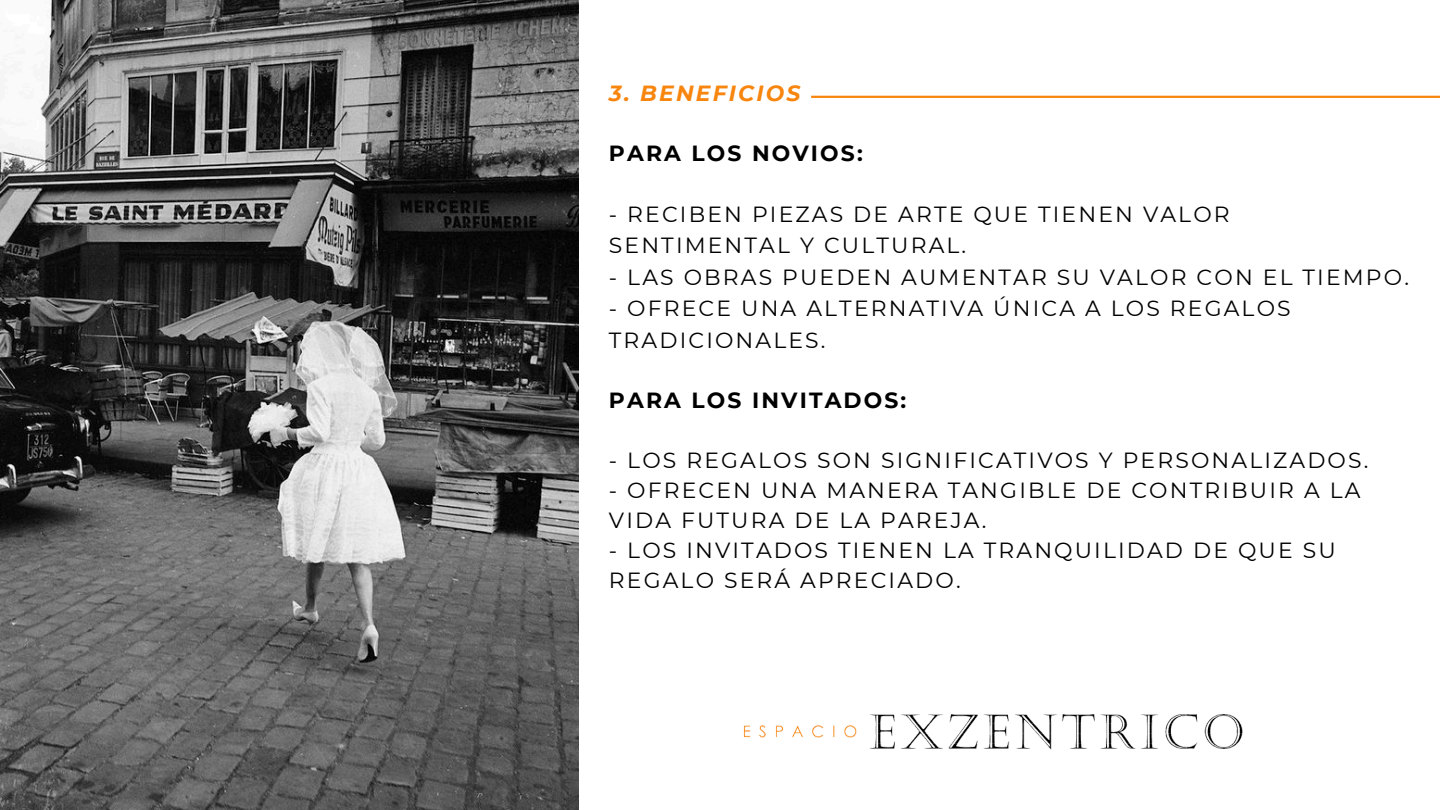
<style>
.page{position:relative;width:1440px;height:810px;background:#fff}
.page>*{position:absolute;margin:0;border:0;box-sizing:border-box;transform-origin:0 0}
.t1{font:21.9px/31.5px "Montserrat";letter-spacing:.1em;color:#000}
.t2{font:700 21.9px "Montserrat";letter-spacing:.1em;color:#000}
.t3{font:italic 700 21.9px "Montserrat";letter-spacing:.1em;color:#f7850e}
</style>
<div class="page">
<img style="left:743px;top:714px;width:500px;height:36px">
<img style="left:0;top:0;width:578px;height:810px">
<hr style="left:811px;top:96px;width:629px;height:2px;background:#f7850e">
<h1 class="t3" style="left:609px;top:80px;width:193px">3. BENEFICIOS</h1>
<p class="t2" style="left:609px;top:140px;width:255px">PARA LOS NOVIOS:</p>
<p class="t1" style="left:609px;top:198px;width:622px">- RECIBEN PIEZAS DE ARTE QUE TIENEN VALOR<br>SENTIMENTAL Y CULTURAL.</p>
<p class="t1" style="left:609px;top:261px;width:802px">- LAS OBRAS PUEDEN AUMENTAR SU VALOR CON EL TIEMPO.</p>
<h1 class="t1" style="left:609px;top:292px;width:683px">- OFRECE UNA ALTERNATIVA ÚNICA A LOS REGALOS<br>TRADICIONALES.</h1>
<p class="t2" style="left:609px;top:387px;width:299px">PARA LOS INVITADOS:</p>
<p class="t1" style="left:609px;top:445px;width:761px">- LOS REGALOS SON SIGNIFICATIVOS Y PERSONALIZADOS.</p>
<p class="t1" style="left:609px;top:475px;width:753px;line-height:30px">- OFRECEN UNA MANERA TANGIBLE DE CONTRIBUIR A LA<br>VIDA FUTURA DE LA PAREJA.</p>
<p class="t1" style="left:609px;top:535px;width:728px;line-height:30px">- LOS INVITADOS TIENEN LA TRANQUILIDAD DE QUE SU<br>REGALO SERÁ APRECIADO.</p>
</div>
